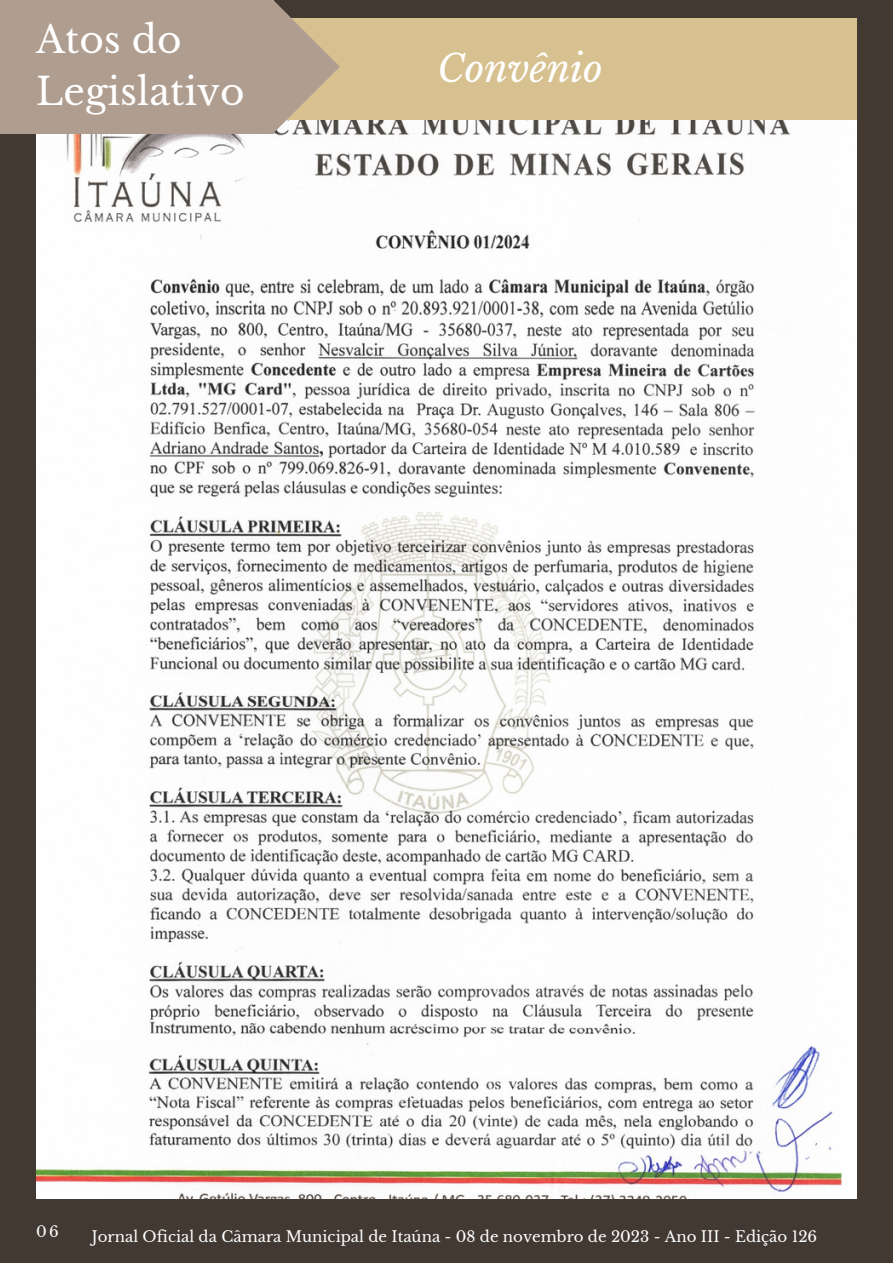
<style>
.page{position:relative;width:893px;height:1264px;background:#fff}
.page>*{position:absolute;margin:0;border:0;box-sizing:border-box;transform-origin:0 0}
.t1{font:37.5px/51.8px "Libre Baskerville";color:#fff}
.t2{font:italic 37.5px "Libre Baskerville";color:#fff}
.t3{font:15px "Libre Baskerville";color:#fff}
.t4{font:15px "Libre Baskerville";color:#fdfdfd}
</style>
<div class="page">
<div style="left:0;top:0;width:892px;height:1262px;background:#413932"></div>
<img style="left:36px;top:120px;width:820px;height:1078px">
<div style="left:274px;top:18px;width:583px;height:102px;background:#d7c190"></div>
<svg style="left:273px;top:0;width:67px;height:133px"></svg>
<div style="left:0;top:0;width:273px;height:133px;background:#af9d90"></div>
<p class="t1" style="left:36px;top:14px;width:210px">Atos do<br>Legislativo</p>
<p class="t2" style="left:437px;top:46px;width:167px">Convênio</p>
<p class="t4" style="left:36px;top:1222px;width:24px">06</p>
<p class="t3" style="left:92px;top:1227px;width:726px">Jornal Oficial da Câmara Municipal de Itaúna - 08 de novembro de 2023 - Ano III - Edição 126</p>
</div>
